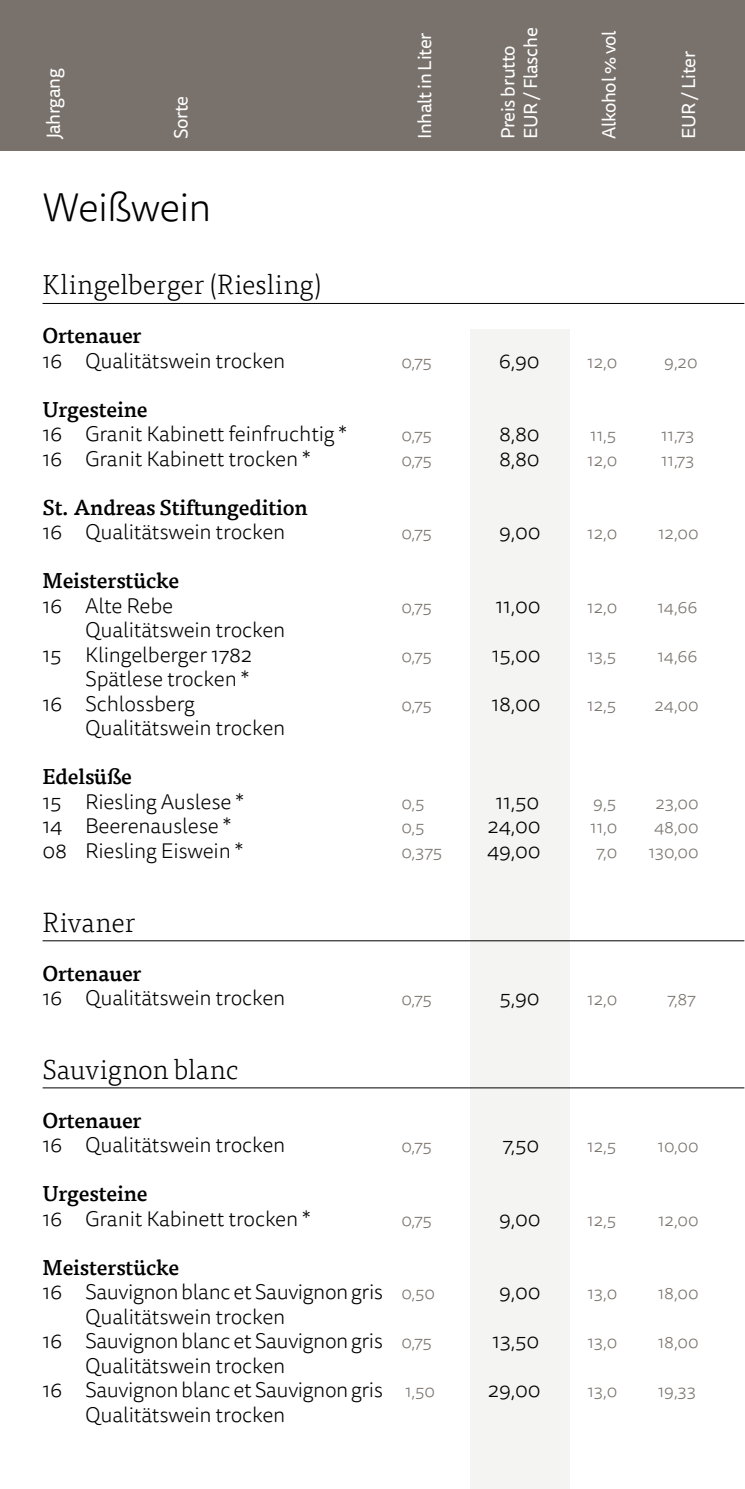
<style>
.page{position:relative;width:745px;height:1489px;background:#fff}
.page>*{position:absolute;margin:0;border:0;box-sizing:border-box;transform-origin:0 0}
.t1{font:300 40px "Tisa Sans Pro";letter-spacing:-.02em;color:#000}
.t2{font:300 27.5px "FF Tisa Pro";color:#000}
.t3{font:300 21.25px/24.5px "Tisa Sans Pro";letter-spacing:-.01em;color:#000}
.t4{font:500 21.25px "FF Tisa Pro";letter-spacing:-.01em;color:#000}
.t5{font:18.75px/22.5px "Tisa Sans Pro";letter-spacing:-.02em;color:#fff}
.t6{font:300 17.5px "Tisa Sans Pro";letter-spacing:-.005em;color:#79726c}
.s1{font-size:17.5px;color:#79726c}
</style>
<div class="page">
<hr style="left:744px;top:0;width:1px;height:1488px;background:#000">
<div style="left:0;top:0;width:744px;height:150px;background:#79726c"></div>
<div style="left:469px;top:329px;width:100px;height:1159px;background:#f4f4f3"></div>
<hr style="left:43px;top:303px;width:700px;height:1px;background:#000">
<hr style="left:43px;top:940px;width:700px;height:1px;background:#000">
<hr style="left:43px;top:1087px;width:700px;height:1px;background:#000">
<p class="t5" style="left:42px;top:139px;width:72px;rotate:-90deg">Jahrgang</p>
<p class="t5" style="left:170px;top:139px;width:45px;rotate:-90deg">Sorte</p>
<h1 class="t1" style="left:43px;top:181px;width:170px">Weißwein</h1>
<p class="t5" style="left:413px;top:139px;width:108px;rotate:-90deg">Inhalt in Liter</p>
<p class="t5" style="left:497px;top:139px;width:113px;rotate:-90deg">Preis brutto<br>EUR / Flasche</p>
<p class="t5" style="left:598px;top:139px;width:111px;rotate:-90deg">Alkohol % vol</p>
<p class="t5" style="left:677px;top:139px;width:90px;rotate:-90deg">EUR / Liter</p>
<p class="t2" style="left:43px;top:265px;width:280px">Klingelberger (Riesling)</p>
<p class="t4" style="left:43px;top:319px;width:100px">Ortenauer</p>
<p class="t3" style="left:43px;top:349px;width:244px">16 Qualitätswein trocken</p>
<p class="t6" style="left:401px;top:350px;width:32px">0,75</p>
<p class="t3" style="left:498px;top:349px;width:42px">6,90</p>
<p class="t6" style="left:587px;top:350px;width:32px">12,0</p>
<p class="t6" style="left:663px;top:350px;width:35px">9,20</p>
<p class="t4" style="left:43px;top:393px;width:107px">Urgesteine</p>
<p class="t3" style="left:43px;top:422px;width:306px">16 Granit Kabinett feinfruchtig *</p>
<p class="t6" style="left:401px;top:424px;width:32px">0,75</p>
<p class="t3" style="left:499px;top:422px;width:42px">8,80</p>
<p class="t6" style="left:590px;top:424px;width:27px">11,5</p>
<p class="t6" style="left:660px;top:424px;width:35px">11,73</p>
<p class="t3" style="left:43px;top:447px;width:269px">16 Granit Kabinett trocken *</p>
<p class="t6" style="left:401px;top:448px;width:32px">0,75</p>
<p class="t3" style="left:499px;top:447px;width:42px">8,80</p>
<p class="t6" style="left:587px;top:448px;width:32px">12,0</p>
<p class="t6" style="left:660px;top:448px;width:35px">11,73</p>
<p class="t4" style="left:43px;top:491px;width:266px">St. Andreas Stiftungedition</p>
<p class="t3" style="left:43px;top:520px;width:244px">16 Qualitätswein trocken</p>
<p class="t6" style="left:401px;top:522px;width:32px">0,75</p>
<p class="t3" style="left:498px;top:520px;width:43px">9,00</p>
<p class="t6" style="left:587px;top:522px;width:32px">12,0</p>
<p class="t6" style="left:657px;top:522px;width:42px">12,00</p>
<p class="t4" style="left:43px;top:564px;width:138px">Meisterstücke</p>
<p class="t3" style="left:43px;top:594px;width:132px">16 Alte Rebe</p>
<p class="t6" style="left:401px;top:595px;width:32px">0,75</p>
<p class="t3" style="left:495px;top:594px;width:47px">11,00</p>
<p class="t6" style="left:587px;top:595px;width:32px">12,0</p>
<p class="t6" style="left:657px;top:595px;width:41px">14,66</p>
<p class="t3" style="left:43px;top:618px;width:244px;text-indent:43px">Qualitätswein trocken<br>15 Klingelberger 1782</p>
<p class="t6" style="left:401px;top:644px;width:32px">0,75</p>
<p class="t3" style="left:491px;top:643px;width:50px">15,00</p>
<p class="t6" style="left:587px;top:644px;width:30px">13,5</p>
<p class="t6" style="left:657px;top:644px;width:41px">14,66</p>
<p class="t3" style="left:43px;top:667px;width:208px;text-indent:43px">Spätlese trocken *<br>16 Schlossberg</p>
<p class="t6" style="left:401px;top:693px;width:32px">0,75</p>
<p class="t3" style="left:491px;top:692px;width:51px">18,00</p>
<p class="t6" style="left:587px;top:693px;width:30px">12,5</p>
<p class="t6" style="left:654px;top:693px;width:46px">24,00</p>
<p class="t3" style="left:85px;top:716px;width:202px">Qualitätswein trocken</p>
<p class="t4" style="left:43px;top:760px;width:91px">Edelsüße</p>
<p class="t3" style="left:43px;top:790px;width:203px">15 Riesling Auslese *</p>
<p class="t6" style="left:401px;top:791px;width:25px">0,5</p>
<p class="t3" style="left:495px;top:790px;width:45px">11,50</p>
<p class="t6" style="left:593px;top:791px;width:24px">9,5</p>
<p class="t6" style="left:655px;top:791px;width:45px">23,00</p>
<p class="t3" style="left:43px;top:814px;width:190px">14 Beerenauslese *</p>
<p class="t6" style="left:401px;top:816px;width:25px">0,5</p>
<p class="t3" style="left:487px;top:814px;width:55px">24,00</p>
<p class="t6" style="left:590px;top:816px;width:29px">11,0</p>
<p class="t6" style="left:653px;top:816px;width:46px">48,00</p>
<p class="t3" style="left:43px;top:839px;width:202px">08 Riesling Eiswein *</p>
<p class="t6" style="left:401px;top:840px;width:42px">0,375</p>
<p class="t3" style="left:487px;top:839px;width:55px">49,00</p>
<p class="t6" style="left:595px;top:840px;width:23px">7,0</p>
<p class="t6" style="left:648px;top:840px;width:52px">130,00</p>
<p class="t2" style="left:43px;top:902px;width:94px">Rivaner</p>
<p class="t4" style="left:43px;top:956px;width:100px">Ortenauer</p>
<p class="t3" style="left:43px;top:986px;width:244px">16 Qualitätswein trocken</p>
<p class="t6" style="left:401px;top:987px;width:32px">0,75</p>
<p class="t3" style="left:499px;top:986px;width:42px">5,90</p>
<p class="t6" style="left:587px;top:987px;width:32px">12,0</p>
<p class="t6" style="left:666px;top:987px;width:30px">7,87</p>
<p class="t2" style="left:43px;top:1049px;width:197px">Sauvignon blanc</p>
<p class="t4" style="left:43px;top:1103px;width:100px">Ortenauer</p>
<p class="t3" style="left:43px;top:1133px;width:244px">16 Qualitätswein trocken</p>
<p class="t6" style="left:401px;top:1134px;width:32px">0,75</p>
<p class="t3" style="left:502px;top:1133px;width:38px">7,50</p>
<p class="t6" style="left:587px;top:1134px;width:30px">12,5</p>
<p class="t6" style="left:657px;top:1134px;width:43px">10,00</p>
<p class="t4" style="left:43px;top:1177px;width:107px">Urgesteine</p>
<p class="t3" style="left:43px;top:1206px;width:269px">16 Granit Kabinett trocken *</p>
<p class="t6" style="left:401px;top:1208px;width:32px">0,75</p>
<p class="t3" style="left:498px;top:1206px;width:43px">9,00</p>
<p class="t6" style="left:587px;top:1208px;width:30px">12,5</p>
<p class="t6" style="left:657px;top:1208px;width:42px">12,00</p>
<p class="t4" style="left:43px;top:1250px;width:138px">Meisterstücke</p>
<p class="t3" style="left:43px;top:1280px;width:394px">16 Sauvignon blanc et Sauvignon gris <span class="s1">0,50</span></p>
<p class="t3" style="left:498px;top:1280px;width:43px">9,00</p>
<p class="t6" style="left:587px;top:1281px;width:31px">13,0</p>
<p class="t6" style="left:657px;top:1281px;width:42px">18,00</p>
<p class="t3" style="left:43px;top:1304px;width:390px;text-indent:43px">Qualitätswein trocken<br>16 Sauvignon blanc et Sauvignon gris <span class="s1">0,75</span></p>
<p class="t3" style="left:491px;top:1329px;width:49px">13,50</p>
<p class="t6" style="left:587px;top:1330px;width:31px">13,0</p>
<p class="t6" style="left:657px;top:1330px;width:42px">18,00</p>
<p class="t3" style="left:43px;top:1353px;width:394px;text-indent:43px">Qualitätswein trocken<br>16 Sauvignon blanc et Sauvignon gris <span class="s1">1,50</span></p>
<p class="t3" style="left:85px;top:1402px;width:202px">Qualitätswein trocken</p>
<p class="t3" style="left:487px;top:1378px;width:54px">29,00</p>
<p class="t6" style="left:587px;top:1379px;width:31px">13,0</p>
<p class="t6" style="left:657px;top:1379px;width:40px">19,33</p>
</div>
